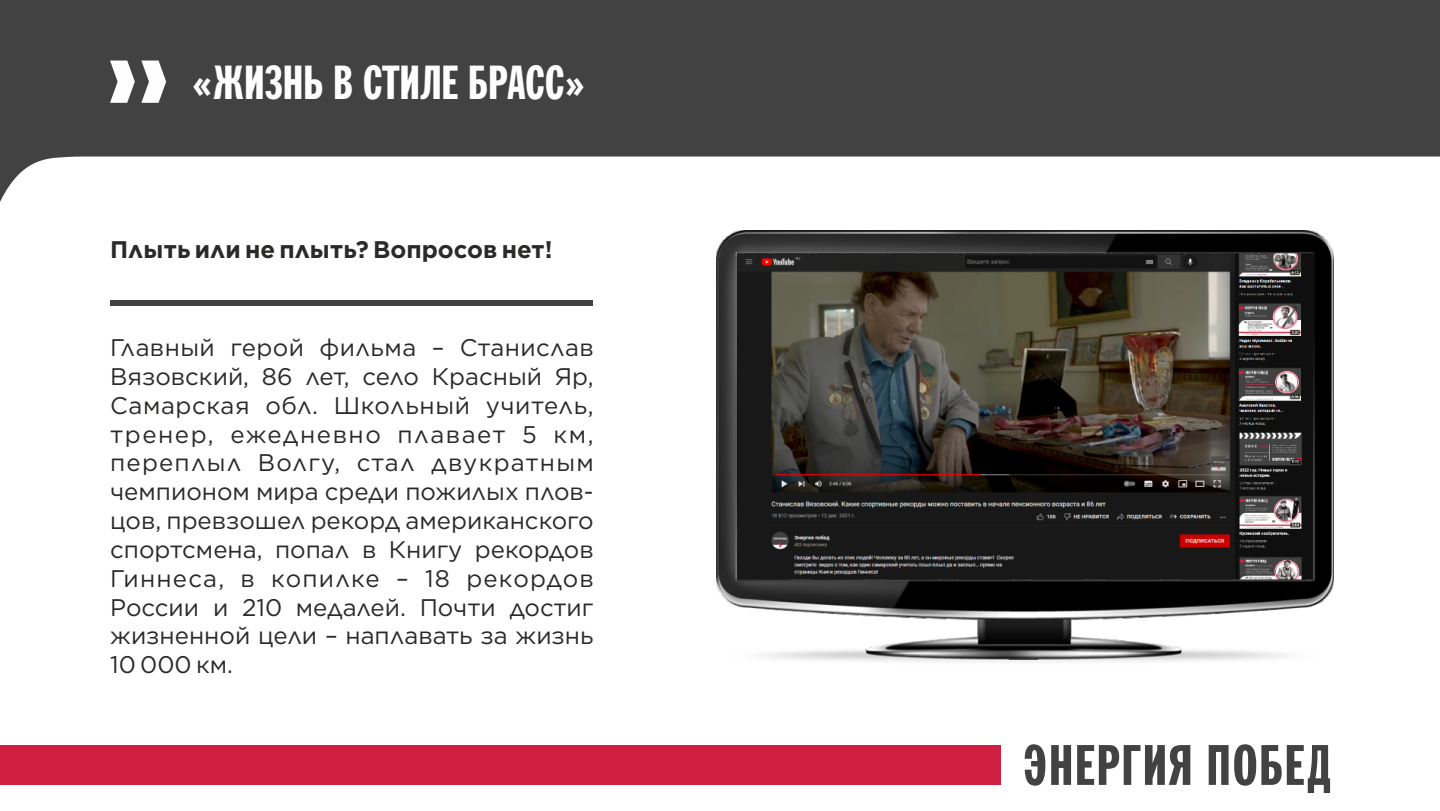
<style>
.page{position:relative;width:1440px;height:811px;background:#fff}
.page>*{position:absolute;margin:0;border:0;box-sizing:border-box;transform-origin:0 0}
.t1{font:59.7px "Franklin Extra Cond.Gothic CYR";letter-spacing:.025em;color:#434242}
.t2{font:50px "Franklin Extra Cond.Gothic CYR";color:#fefefe}
.t3{font:24px/28.8px "Gotham";color:#2b2a29;text-align:justify}
.t4{font:700 24px "Gotham";color:#2b2a29}
</style>
<div class="page">
<svg style="left:0;top:0;width:1440px;height:202px;fill:#434242"></svg>
<svg style="left:110px;top:60px;width:25px;height:43px"></svg>
<svg style="left:141px;top:60px;width:25px;height:43px"></svg>
<div style="left:0;top:744px;width:1001px;height:40px;background:#d01f40"></div>
<div style="left:110px;top:300px;width:483px;height:6px;background:#434242"></div>
<img style="left:717px;top:230px;width:616px;height:432px">
<h2 class="t2" style="left:192px;top:65px;width:395px">«ЖИЗНЬ В СТИЛЕ БРАСС»</h2>
<p class="t4" style="left:110px;top:239px;width:444px">Плыть или не плыть? Вопросов нет!</p>
<p class="t3" style="left:110px;top:334px;width:485px">Главный герой фильма – Станислав Вязовский, 86 лет, село Красный Яр, Самарская обл. Школьный учитель, тренер, ежедневно плавает 5 км, переплыл Волгу, стал двукратным чемпионом мира среди пожилых плов&shy;цов, превзошел рекорд американского спортсмена, попал в Книгу рекордов Гиннеса, в копилке – 18 рекордов России и 210 медалей. Почти достиг жизненной цели – наплавать за жизнь 10 000 км.</p>
<h1 class="t1" style="left:1023px;top:743px;width:310px">ЭНЕРГИЯ ПОБЕД</h1>
</div>
